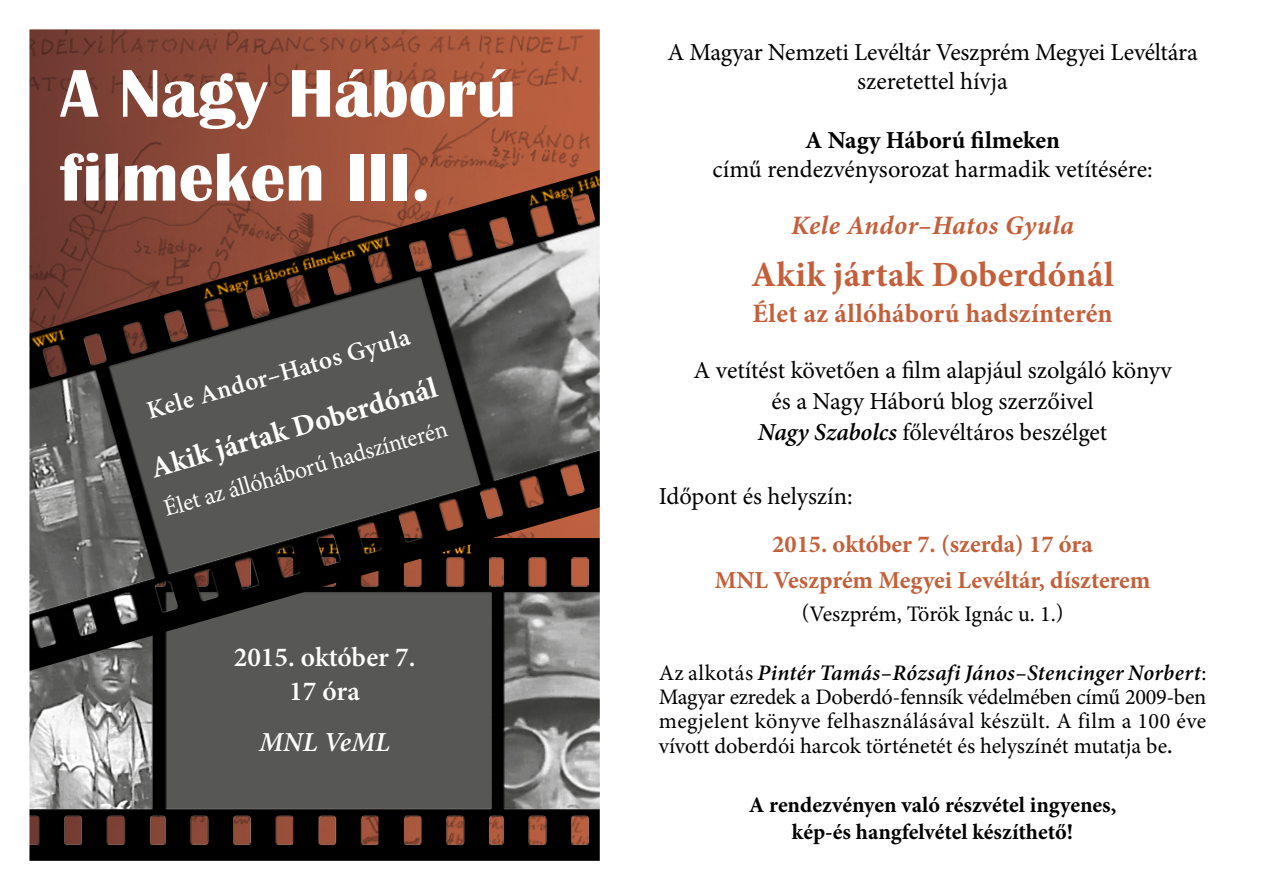
<style>
.page{position:relative;width:1263px;height:893px;background:#fff}
.page>*{position:absolute;margin:0;border:0;box-sizing:border-box;transform-origin:0 0}
.t1{font:700 69.9px/83.8px "Britannic";color:#fff}
.t2{font:700 35.55px "Minion Pro";letter-spacing:.01em;color:#c45f3a}
.t3{font:700 29.7px "Minion Pro";color:#fff}
.t4{font:600 27.6px/33px "Minion Pro";color:#fff;text-align:center}
.t5{font:italic 600 27.6px "Minion Pro";color:#fff}
.t6{font:700 26.7px "Minion Pro";letter-spacing:.01em;color:#c45f3a}
.t7{font:italic 700 26.7px "Minion Pro";letter-spacing:.015em;color:#c45f3a}
.t8{font:600 25.35px "Minion Pro";color:#fff}
.t9{font:24.45px/31px "Minion Pro";letter-spacing:-.005em;color:#000;text-align:center}
.t10{font:700 24.45px/35.5px "Minion Pro";color:#c45f3a;text-align:center}
.t11{font:700 24.45px "Minion Pro";color:#000}
.t12{font:24px "Minion Pro";color:#fff}
.t13{font:22.2px/24.5px "Minion Pro";letter-spacing:-.005em;color:#000;text-align:justify}
.t14{font:700 22.2px/26.7px "Minion Pro";color:#000;text-align:center}
.s1{font-weight:600;font-style:italic}
.s2{font-weight:600}
</style>
<div class="page">
<svg style="left:29px;top:29px;width:571px;height:832px;background:#634c45"></svg>
<h1 class="t1" style="left:60px;top:52px;width:457px">A Nagy Háború filmeken III.</h1>
<p class="t8" style="left:143px;top:395px;width:274px;rotate:-16deg">Kele Andor–Hatos Gyula</p>
<h3 class="t3" style="left:146px;top:448px;width:298px;rotate:-16deg">Akik jártak Doberdónál</h3>
<p class="t12" style="left:160px;top:493px;width:295px;rotate:-16deg">Élet az állóháború hadszínterén</p>
<p class="t4" style="left:234px;top:641px;width:183px">2015. október 7.<br>17 óra</p>
<p class="t5" style="left:259px;top:722px;width:133px">MNL VeML</p>
<p class="t9" style="left:667px;top:38px;width:532px;line-height:29.2px">A Magyar Nemzeti Levéltár Veszprém Megyei Levéltára szeretettel hívja</p>
<p class="t11" style="left:805px;top:123px;width:256px">A Nagy Háború filmeken</p>
<p class="t9" style="left:712px;top:154px;width:442px">című rendezvénysorozat harmadik vetítésére:</p>
<p class="t7" style="left:791px;top:207px;width:284px">Kele Andor–Hatos Gyula</p>
<h2 class="t2" style="left:751px;top:250px;width:364px">Akik jártak Doberdónál</h2>
<p class="t6" style="left:752px;top:294px;width:362px">Élet az állóháború hadszínterén</p>
<p class="t9" style="left:693px;top:355px;width:480px">A vetítést követően a film alapjául szolgáló könyv és a Nagy Háború blog szerzőivel<br><span class="s1">Nagy Szabolcs</span> főlevéltáros beszélget</p>
<p class="t9" style="left:659px;top:481px;width:195px">Időpont és helyszín:</p>
<p class="t10" style="left:715px;top:526px;width:437px">2015. október 7. (szerda) 17 óra<br>MNL Veszprém Megyei Levéltár, díszterem</p>
<p class="t13" style="left:802px;top:602px;width:263px">(Veszprém, Török Ignác u. 1.)</p>
<p class="t13" style="left:659px;top:660px;width:549px">Az alkotás <span class="s1">Pintér Tamás–Rózsafi János–Stencinger Norbert</span>:<br>Magyar ezredek a Doberdó-fennsík védelmében című 2009-ben megjelent könyve felhasználásával készült. A film a 100 éve vívott doberdói harcok történetét és helyszínét mutatja be<span class="s2">.</span></p>
<p class="t14" style="left:749px;top:791px;width:369px">A rendezvényen való részvétel ingyenes, kép-és hangfelvétel készíthető!</p>
</div>
